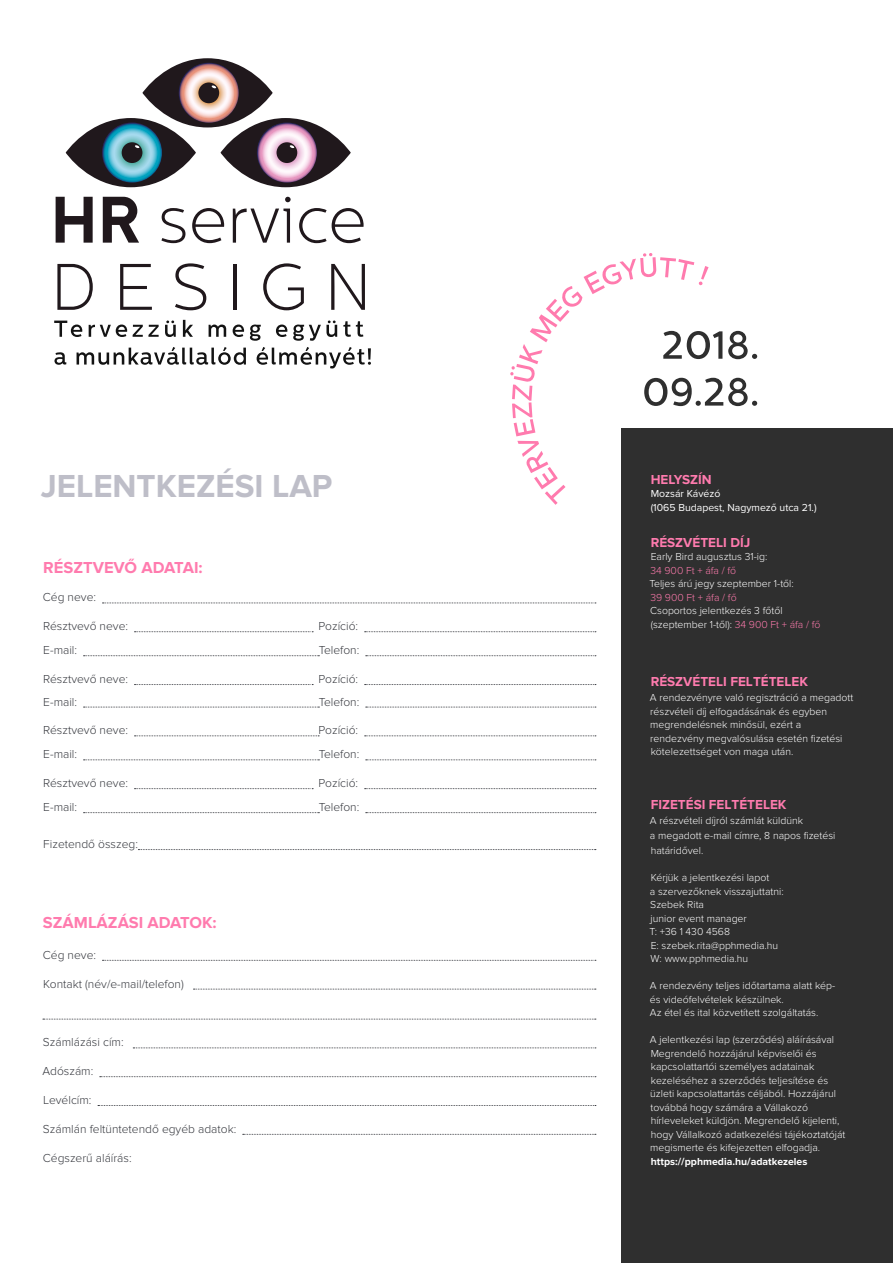
<style>
.page{position:relative;width:893px;height:1263px;background:#fff}
.page>*{position:absolute;margin:0;border:0;box-sizing:border-box;transform-origin:0 0}
.t1{font:700 33px "Proxima Nova";color:#bebec8}
.t2{font:700 16.5px "Proxima Nova";color:#ff7bae}
.t3{font:700 13.5px "Proxima Nova";color:#ff7bae}
.t4{font:300 12px "Proxima Nova";color:#37393f}
.t5{font:300 10.5px/13.5px "Proxima Nova";color:#fff}
.t6{font:10.5px/13.5px "Proxima Nova";color:#fff}
.t7{font:700 10.5px "Proxima Nova";color:#fff}
.t8{font:300 10.5px "Proxima Nova";color:#ff7bae}
.s1{color:#ff7bae}
</style>
<div class="page">
<div style="left:621px;top:428px;width:272px;height:835px;background:#2f2f2f"></div>
<svg style="left:102px;top:603px;width:494px;height:1px"></svg>
<svg style="left:134px;top:631px;width:179px;height:1px"></svg>
<svg style="left:365px;top:631px;width:231px;height:1px"></svg>
<svg style="left:84px;top:655px;width:235px;height:1px"></svg>
<svg style="left:366px;top:655px;width:230px;height:1px"></svg>
<svg style="left:134px;top:684px;width:179px;height:1px"></svg>
<svg style="left:365px;top:684px;width:231px;height:1px"></svg>
<svg style="left:84px;top:707px;width:235px;height:1px"></svg>
<svg style="left:366px;top:707px;width:230px;height:1px"></svg>
<svg style="left:134px;top:735px;width:185px;height:1px"></svg>
<svg style="left:365px;top:735px;width:231px;height:1px"></svg>
<svg style="left:84px;top:759px;width:235px;height:1px"></svg>
<svg style="left:366px;top:759px;width:230px;height:1px"></svg>
<svg style="left:134px;top:788px;width:179px;height:1px"></svg>
<svg style="left:365px;top:788px;width:231px;height:1px"></svg>
<svg style="left:84px;top:812px;width:235px;height:1px"></svg>
<svg style="left:366px;top:812px;width:230px;height:1px"></svg>
<svg style="left:138px;top:849px;width:458px;height:1px"></svg>
<svg style="left:102px;top:960px;width:494px;height:1px"></svg>
<svg style="left:193px;top:989px;width:403px;height:1px"></svg>
<svg style="left:43px;top:1019px;width:553px;height:1px"></svg>
<svg style="left:133px;top:1047px;width:463px;height:1px"></svg>
<svg style="left:100px;top:1076px;width:496px;height:1px"></svg>
<svg style="left:98px;top:1105px;width:498px;height:1px"></svg>
<svg style="left:243px;top:1134px;width:353px;height:1px"></svg>
<svg style="left:510px;top:253px;width:247px;height:252px"></svg>
<svg style="left:56px;top:197px;width:37px;height:46px"></svg>
<svg style="left:103px;top:197px;width:36px;height:46px"></svg>
<svg style="left:161px;top:208px;width:24px;height:35px"></svg>
<svg style="left:192px;top:208px;width:32px;height:35px"></svg>
<svg style="left:233px;top:197px;width:58px;height:46px"></svg>
<svg style="left:299px;top:208px;width:65px;height:35px"></svg>
<svg style="left:57px;top:264px;width:36px;height:46px"></svg>
<svg style="left:120px;top:264px;width:32px;height:46px"></svg>
<svg style="left:175px;top:263px;width:31px;height:47px"></svg>
<hr style="left:233px;top:264px;width:3px;height:46px;background:#20181c">
<svg style="left:263px;top:263px;width:41px;height:47px"></svg>
<svg style="left:331px;top:264px;width:34px;height:46px"></svg>
<svg style="left:221px;top:118px;width:130px;height:69px;fill:#20181c"></svg>
<svg style="left:257px;top:123px;width:60px;height:60px"></svg>
<div style="left:277px;top:142px;width:20px;height:21px;background:#20181c;border-radius:50%"></div>
<svg style="left:66px;top:118px;width:130px;height:69px;fill:#20181c"></svg>
<svg style="left:102px;top:123px;width:60px;height:60px;background:#50adc4"></svg>
<div style="left:122px;top:142px;width:20px;height:21px;background:#20181c;border-radius:50%"></div>
<svg style="left:135px;top:145px;width:5px;height:3px"></svg>
<svg style="left:142px;top:58px;width:131px;height:69px;fill:#20181c"></svg>
<svg style="left:179px;top:63px;width:60px;height:60px"></svg>
<div style="left:198px;top:82px;width:21px;height:21px;background:#20181c;border-radius:50%"></div>
<svg style="left:211px;top:85px;width:5px;height:3px"></svg>
<svg style="left:54px;top:321px;width:28px;height:16px"></svg>
<svg style="left:89px;top:325px;width:38px;height:12px"></svg>
<svg style="left:133px;top:325px;width:26px;height:12px"></svg>
<svg style="left:165px;top:320px;width:11px;height:17px"></svg>
<svg style="left:183px;top:320px;width:10px;height:17px"></svg>
<svg style="left:209px;top:325px;width:17px;height:12px"></svg>
<svg style="left:233px;top:325px;width:11px;height:12px"></svg>
<svg style="left:250px;top:325px;width:11px;height:16px"></svg>
<svg style="left:276px;top:325px;width:11px;height:12px"></svg>
<svg style="left:293px;top:320px;width:44px;height:21px"></svg>
<svg style="left:343px;top:321px;width:20px;height:16px"></svg>
<svg style="left:54px;top:352px;width:12px;height:13px"></svg>
<svg style="left:77px;top:347px;width:169px;height:18px"></svg>
<svg style="left:257px;top:347px;width:114px;height:21px"></svg>
<h1 class="t1" style="left:41px;top:467px;width:293px">JELENTKEZÉSI LAP</h1>
<h2 class="t2" style="left:43px;top:558px;width:161px">RÉSZTVEVŐ ADATAI:</h2>
<p class="t4" style="left:43px;top:590px;width:55px">Cég neve:</p>
<p class="t4" style="left:43px;top:619px;width:86px">Résztvevő neve:</p>
<p class="t4" style="left:319px;top:619px;width:41px">Pozíció:</p>
<p class="t4" style="left:43px;top:643px;width:35px">E-mail:</p>
<p class="t4" style="left:319px;top:643px;width:42px">Telefon:</p>
<p class="t4" style="left:43px;top:672px;width:86px">Résztvevő neve:</p>
<p class="t4" style="left:319px;top:672px;width:41px">Pozíció:</p>
<p class="t4" style="left:43px;top:695px;width:35px">E-mail:</p>
<p class="t4" style="left:319px;top:695px;width:42px">Telefon:</p>
<p class="t4" style="left:43px;top:723px;width:86px">Résztvevő neve:</p>
<p class="t4" style="left:319px;top:723px;width:41px">Pozíció:</p>
<p class="t4" style="left:43px;top:747px;width:35px">E-mail:</p>
<p class="t4" style="left:319px;top:747px;width:42px">Telefon:</p>
<p class="t4" style="left:43px;top:776px;width:86px">Résztvevő neve:</p>
<p class="t4" style="left:319px;top:776px;width:41px">Pozíció:</p>
<p class="t4" style="left:43px;top:800px;width:35px">E-mail:</p>
<p class="t4" style="left:319px;top:800px;width:42px">Telefon:</p>
<p class="t4" style="left:43px;top:837px;width:96px">Fizetendő összeg:</p>
<h2 class="t2" style="left:43px;top:913px;width:175px">SZÁMLÁZÁSI ADATOK:</h2>
<p class="t4" style="left:43px;top:948px;width:55px">Cég neve:</p>
<p class="t4" style="left:43px;top:977px;width:142px">Kontakt (név/e-mail/telefon)</p>
<p class="t4" style="left:43px;top:1035px;width:82px">Számlázási cím:</p>
<p class="t4" style="left:42px;top:1064px;width:52px">Adószám:</p>
<p class="t4" style="left:43px;top:1093px;width:50px">Levélcím:</p>
<p class="t4" style="left:43px;top:1122px;width:195px">Számlán feltüntetendő egyéb adatok:</p>
<p class="t4" style="left:43px;top:1151px;width:90px">Cégszerű aláírás:</p>
<p class="t3" style="left:651px;top:471px;width:63px">HELYSZÍN</p>
<p class="t6" style="left:651px;top:487px;width:167px">Mozsár Kávézó<br>(1065 Budapest, Nagymező utca 21.)</p>
<p class="t3" style="left:651px;top:534px;width:101px">RÉSZVÉTELI DÍJ</p>
<p class="t5" style="left:651px;top:550px;width:118px">Early Bird augusztus 31-ig:</p>
<p class="t8" style="left:650px;top:564px;width:87px">34 900 Ft + áfa / fő</p>
<p class="t5" style="left:649px;top:577px;width:146px">Teljes árú jegy szeptember 1-től:</p>
<p class="t8" style="left:650px;top:591px;width:88px">39 900 Ft + áfa / fő</p>
<p class="t5" style="left:650px;top:604px;width:172px">Csoportos jelentkezés 3 főtől (szeptember 1-től): <span class="s1">34 900 Ft + áfa / fő</span></p>
<p class="t3" style="left:651px;top:674px;width:159px">RÉSZVÉTELI FELTÉTELEK</p>
<p class="t5" style="left:650px;top:691px;width:205px">A rendezvényre való regisztráció a megadott részvételi díj elfogadásának és egyben megrendelésnek minősül, ezért a rendezvény megvalósulása esetén fizetési kötelezettséget von maga után.</p>
<p class="t3" style="left:651px;top:797px;width:137px">FIZETÉSI FELTÉTELEK</p>
<p class="t5" style="left:650px;top:813px;width:187px;line-height:15px">A részvételi díjról számlát küldünk<br>a megadott e-mail címre, 8 napos fizetési határidővel.</p>
<p class="t5" style="left:649px;top:871px;width:136px">Kérjük a jelentkezési lapot<br>a szervezőknek visszajuttatni:<br>Szebek Rita<br>junior event manager<br>T: +36 1 430 4568<br>E: szebek.rita@pphmedia.hu<br>W: www.pphmedia.hu</p>
<p class="t5" style="left:650px;top:979px;width:187px">A rendezvény teljes időtartama alatt kép&shy;és videófelvételek készülnek.<br>Az étel és ital közvetített szolgáltatás.</p>
<p class="t5" style="left:650px;top:1033px;width:197px">A jelentkezési lap (szerződés) aláírásával Megrendelő hozzájárul képviselői és kapcsolattartói személyes adatainak kezeléséhez a szerződés teljesítése és üzleti kapcsolattartás céljából. Hozzájárul továbbá hogy számára a Vállakozó hírleveleket küldjön. Megrendelő kijelenti, hogy Vállalkozó adatkezelési tájékoztatóját megismerte és kifejezetten elfogadja.</p>
<p class="t7" style="left:651px;top:1155px;width:158px">HTTPS://PPHMEDIA.HU/ADATKEZELES</p>
</div>
